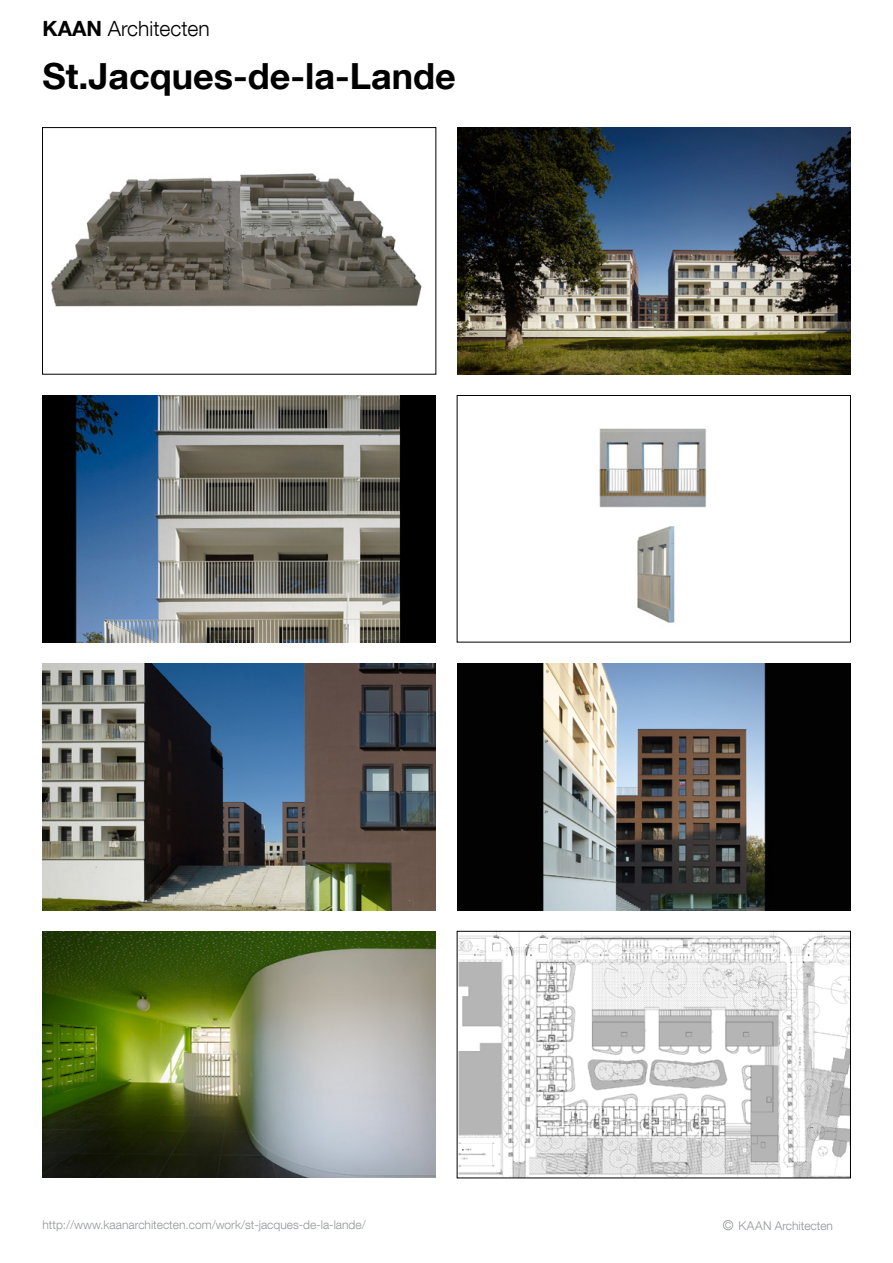
<style>
.page{position:relative;width:893px;height:1263px;background:#fff}
.page>*{position:absolute;margin:0;border:0;box-sizing:border-box;transform-origin:0 0}
.t1{font:700 36px "Helvetica Neue LT Com";color:#000}
.t2{font:300 21px "Helvetica Neue LT Com";color:#000}
.t3{font:300 12px "Helvetica Neue LT Com";color:#939598}
.s1{font-weight:700}
.s2{font-size:13.5px}
</style>
<div class="page">
<img style="left:51px;top:173px;width:371px;height:134px">
<div style="left:42px;top:127px;width:394px;height:247px;border:1px solid #000"></div>
<img style="left:457px;top:128px;width:393px;height:246px">
<img style="left:43px;top:395px;width:393px;height:247px">
<img style="left:599px;top:428px;width:108px;height:195px">
<div style="left:457px;top:395px;width:394px;height:247px;border:1px solid #000"></div>
<img style="left:43px;top:663px;width:393px;height:247px">
<img style="left:457px;top:663px;width:393px;height:247px">
<img style="left:43px;top:931px;width:393px;height:247px">
<img style="left:459px;top:933px;width:390px;height:243px">
<div style="left:457px;top:931px;width:394px;height:247px;border:1px solid #000"></div>
<h2 class="t2" style="left:43px;top:16px;width:169px"><span class="s1">KAAN</span> Architecten</h2>
<h1 class="t1" style="left:43px;top:54px;width:415px">St.Jacques-de-la-Lande</h1>
<p class="t3" style="left:43px;top:1217px;width:325px">http://www.kaanarchitecten.com/work/st-jacques-de-la-lande/</p>
<p class="t3" style="left:723px;top:1218px;width:112px"><span class="s2">©</span> KAAN Architecten</p>
</div>
